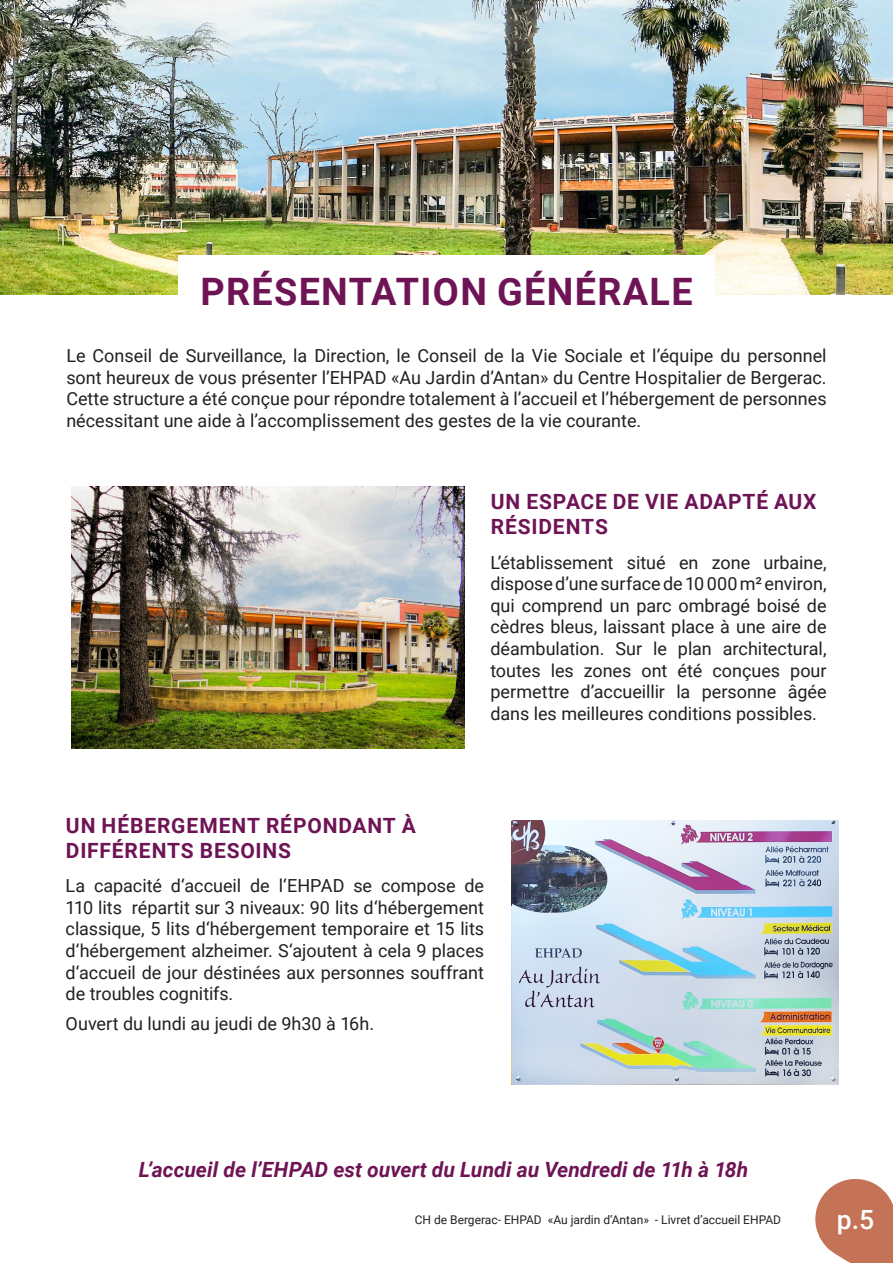
<style>
.page{position:relative;width:893px;height:1263px;background:#fff}
.page>*{position:absolute;margin:0;border:0;box-sizing:border-box;transform-origin:0 0}
.t1{font:700 37.8px "Roboto";letter-spacing:.035em;color:#6e1455}
.t2{font:500 26.55px "Roboto";color:#fff}
.t3{font:700 21px/25.2px "Roboto";letter-spacing:.04em;color:#6e1455}
.t4{font:italic 700 21px "Roboto";color:#6e1455}
.t5{font:18px/21.6px "Roboto";color:#231f20;text-align:justify}
.t6{font:12px "Roboto";color:#231f20}
</style>
<div class="page">
<svg style="left:815px;top:1179px;width:78px;height:84px"></svg>
<img style="left:0;top:0;width:893px;height:295px">
<div style="left:178px;top:255px;width:536px;height:71px;background:#fff"></div>
<img style="left:71px;top:486px;width:394px;height:262px">
<img style="left:511px;top:820px;width:328px;height:264px">
<p class="t1" style="left:200px;top:265px;width:494px">PRÉSENTATION GÉNÉRALE</p>
<p class="t5" style="left:66px;top:344px;width:762px">Le Conseil de Surveillance, la Direction, le Conseil de la Vie Sociale et l’équipe du personnel sont heureux de vous présenter l’EHPAD «Au Jardin d’Antan» du Centre Hospitalier de Bergerac.<br>Cette structure a été conçue pour répondre totalement à l’accueil et l’hébergement de personnes nécessitant une aide à l’accomplissement des gestes de la vie courante.</p>
<p class="t3" style="left:491px;top:488px;width:327px">UN ESPACE DE VIE ADAPTÉ AUX<br>RÉSIDENTS</p>
<p class="t5" style="left:490px;top:551px;width:338px">L’établissement situé en zone urbaine, dispose d’une surface de 10 000 m² environ, qui comprend un parc ombragé boisé de cèdres bleus, laissant place à une aire de déambulation. Sur le plan architectural, toutes les zones ont été conçues pour permettre d’accueillir la personne âgée dans les meilleures conditions possibles.</p>
<p class="t3" style="left:66px;top:812px;width:352px">UN HÉBERGEMENT RÉPONDANT À<br>DIFFÉRENTS BESOINS</p>
<p class="t5" style="left:66px;top:874px;width:420px">La capacité d‘accueil de l‘EHPAD se compose de 110 lits répartit sur 3 niveaux: 90 lits d‘hébergement classique, 5 lits d‘hébergement temporaire et 15 lits d‘hébergement alzheimer. S‘ajoutent à cela 9 places d‘accueil de jour déstinées aux personnes souffrant de troubles cognitifs.</p>
<p class="t5" style="left:66px;top:1012px;width:310px">Ouvert du lundi au jeudi de 9h30 à 16h.</p>
<p class="t4" style="left:139px;top:1155px;width:611px">L’accueil de l’EHPAD est ouvert du Lundi au Vendredi de 11h à 18h</p>
<p class="t6" style="left:415px;top:1211px;width:368px">CH de Bergerac- EHPAD «Au jardin d’Antan» - Livret d’accueil EHPAD</p>
<h2 class="t2" style="left:837px;top:1201px;width:39px">p.5</h2>
</div>
